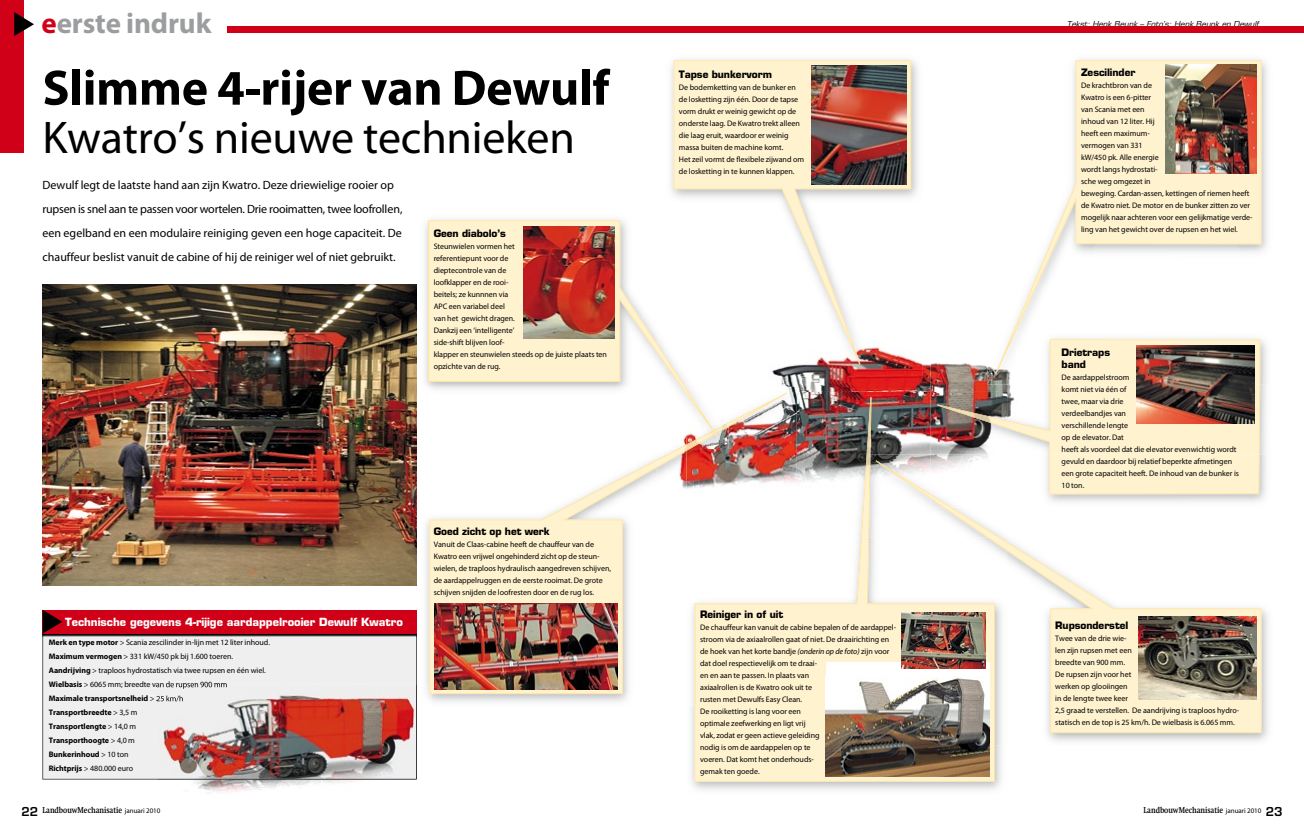
<style>
.page{position:relative;width:1304px;height:837px;background:#fff}
.page>*{position:absolute;margin:0;border:0;box-sizing:border-box;transform-origin:0 0}
.t1{font:700 50px "Myriad Pro";letter-spacing:-.005em;color:#000}
.t2{font:46px "Myriad Pro";letter-spacing:-.005em;color:#000}
.t3{font:700 29px "Myriad Pro";letter-spacing:-.005em;color:#9c9d9f}
.t4{font:12px/24px "Myriad Pro";color:#000}
.t5{font:700 11px "Eurostile LT Std";color:#fff}
.t6{font:700 10px/12px "Eurostile LT Std";letter-spacing:-.005em;color:#000}
.t7{font:700 8.4px "Swift";letter-spacing:-.005em;color:#000;scale:.83 1}
.t8{font:8px/12px "Myriad Pro";letter-spacing:-.005em;color:#000}
.t9{font:italic 8px "Eurostile LT Std";color:#000}
.s1{color:#d10019}
.s2{font-weight:700}
.s3{font-style:italic}
.s4{font-family:"Eurostile LT Std";font-weight:600;font-size:12px}
.s5{font-family:"Myriad Pro";font-weight:400;font-size:7px}
</style>
<div class="page">
<img style="left:776px;top:364px;width:155px;height:28px">
<img style="left:1094px;top:59px;width:174px;height:25px">
<img style="left:1261px;top:84px;width:7px;height:167px">
<svg style="left:1033px;top:60px;width:228px;height:225px;fill:#fff2cf"></svg>
<img style="left:1013px;top:285px;width:24px;height:47px">
<img style="left:657px;top:386px;width:140px;height:103px">
<svg style="left:429px;top:459px;width:228px;height:234px;fill:#fff2cf"></svg>
<img style="left:657px;top:449px;width:29px;height:18px">
<img style="left:671px;top:59px;width:247px;height:138px">
<img style="left:772px;top:285px;width:151px;height:90px">
<svg style="left:674px;top:60px;width:237px;height:225px;fill:#fff2cf"></svg>
<img style="left:824px;top:285px;width:36px;height:79px">
<img style="left:797px;top:392px;width:134px;height:145px">
<img style="left:686px;top:392px;width:111px;height:314px">
<img style="left:686px;top:392px;width:101px;height:58px">
<svg style="left:694px;top:537px;width:301px;height:244px;fill:#fff2cf"></svg>
<img style="left:861px;top:397px;width:10px;height:140px">
<div style="left:694px;top:603px;width:103px;height:103px;background:#fff2cf"></div>
<img style="left:1260px;top:384px;width:6px;height:70px">
<img style="left:931px;top:363px;width:76px;height:29px">
<img style="left:988px;top:332px;width:279px;height:52px">
<img style="left:995px;top:332px;width:20px;height:41px">
<img style="left:931px;top:392px;width:76px;height:62px">
<div style="left:1080px;top:384px;width:180px;height:70px;background:#fff2cf"></div>
<img style="left:1007px;top:384px;width:44px;height:47px">
<img style="left:1050px;top:339px;width:210px;height:45px">
<img style="left:1007px;top:427px;width:43px;height:27px">
<img style="left:937px;top:404px;width:70px;height:24px">
<img style="left:657px;top:332px;width:31px;height:54px">
<img style="left:425px;top:386px;width:304px;height:63px">
<svg style="left:678px;top:444px;width:8px;height:5px"></svg>
<img style="left:665px;top:213px;width:64px;height:162px">
<img style="left:719px;top:392px;width:10px;height:30px">
<img style="left:686px;top:422px;width:43px;height:27px">
<svg style="left:428px;top:220px;width:229px;height:162px"></svg>
<img style="left:657px;top:344px;width:28px;height:42px">
<svg style="left:681px;top:386px;width:8px;height:8px"></svg>
<img style="left:665px;top:356px;width:13px;height:19px">
<img style="left:686px;top:392px;width:33px;height:46px">
<svg style="left:713px;top:430px;width:3px;height:4px"></svg>
<img style="left:1007px;top:539px;width:261px;height:203px">
<img style="left:870px;top:537px;width:137px;height:208px">
<img style="left:869px;top:454px;width:74px;height:83px">
<svg style="left:869px;top:454px;width:1px;height:27px"></svg>
<svg style="left:867px;top:537px;width:3px;height:67px"></svg>
<img style="left:869px;top:603px;width:126px;height:142px">
<img style="left:931px;top:454px;width:335px;height:53px">
<div style="left:1049px;top:454px;width:210px;height:40px;background:#fff2cf"></div>
<svg style="left:1007px;top:541px;width:254px;height:191px"></svg>
<img style="left:876px;top:460px;width:55px;height:38px">
<img style="left:989px;top:528px;width:11px;height:9px">
<img style="left:987px;top:537px;width:20px;height:14px">
<img style="left:943px;top:507px;width:46px;height:30px">
<img style="left:931px;top:494px;width:21px;height:13px">
<img style="left:43px;top:284px;width:374px;height:301px">
<div style="left:43px;top:610px;width:374px;height:25px;background:#d10019"></div>
<div style="left:43px;top:635px;width:374px;height:144px;background:#efeff0"></div>
<img style="left:523px;top:226px;width:91px;height:112px">
<img style="left:1139px;top:616px;width:117px;height:83px">
<img style="left:434px;top:603px;width:184px;height:86px">
<img style="left:158px;top:779px;width:259px;height:15px">
<img style="left:423px;top:684px;width:9px;height:19px">
<svg style="left:429px;top:684px;width:3px;height:9px"></svg>
<img style="left:158px;top:684px;width:259px;height:95px">
<img style="left:812px;top:65px;width:95px;height:119px">
<img style="left:1165px;top:64px;width:91px;height:109px">
<img style="left:1136px;top:345px;width:118px;height:78px">
<div style="left:826px;top:662px;width:163px;height:113px;background:#fff"></div>
<img style="left:826px;top:678px;width:163px;height:97px">
<img style="left:902px;top:612px;width:84px;height:56px">
<div style="left:0;top:0;width:24px;height:153px;background:#d10019"></div>
<svg style="left:14px;top:12px;width:20px;height:24px"></svg>
<div style="left:227px;top:27px;width:425px;height:6px;background:#d10019"></div>
<div style="left:652px;top:27px;width:652px;height:6px;background:#d10019"></div>
<h3 class="t3" style="left:42px;top:4px;width:171px"><span class="s1">e</span>erste indruk</h3>
<h1 class="t1" style="left:43px;top:55px;width:568px">Slimme 4-rijer van Dewulf</h1>
<h2 class="t2" style="left:43px;top:109px;width:534px">Kwatro’s nieuwe technieken</h2>
<p class="t4" style="left:43px;top:172px;width:362px">Dewulf legt de laatste hand aan zijn Kwatro. Deze driewielige rooier op rupsen is snel aan te passen voor wortelen. Drie rooimatten, twee loofrollen, een egelband en een modulaire reiniging geven een hoge capaciteit. De chauffeur beslist vanuit de cabine of hij de reiniger wel of niet gebruikt.</p>
<p class="t6" style="left:434px;top:227px;width:74px">Geen diabolo’s</p>
<p class="t8" style="left:434px;top:240px;width:175px">Steunwielen vormen het<br>referentiepunt voor de<br>dieptecontrole van de<br>loofklapper en de rooi-<br>beitels; ze kunnnen via<br>APC een variabel deel<br>van het gewicht dragen.<br>Dankzij een ‘intelligente’<br>side-shift blijven loof-<br>klapper en steunwielen steeds op de juiste plaats ten opzichte van de rug.</p>
<h3 class="t5" style="left:65px;top:614px;width:339px">Technische gegevens 4-rijige aardappelrooier Dewulf Kwatro</h3>
<p class="t8" style="left:49px;top:635px;width:223px;line-height:14px"><span class="s2">Merk en type motor</span> &gt; Scania zescilinder in-lijn met 12 liter inhoud.<br><span class="s2">Maximum vermogen</span> &gt; 331 kW/450 pk bij 1.600 toeren.<br><span class="s2">Aandrijving</span> &gt; traploos hydrostatisch via twee rupsen en één wiel.<br><span class="s2">Wielbasis</span> &gt; 6065 mm; breedte van de rupsen 900 mm<br><span class="s2">Maximale transportsnelheid</span> &gt; 25 km/h<br><span class="s2">Transportbreedte</span> &gt; 3,5 m<br><span class="s2">Transportlengte</span> &gt; 14,0 m<br><span class="s2">Transporthoogte</span> &gt; 4,0 m<br><span class="s2">Bunkerinhoud</span> &gt; 10 ton<br><span class="s2">Richtprijs</span> &gt; 480.000 euro</p>
<p class="t6" style="left:434px;top:525px;width:118px">Goed zicht op het werk</p>
<p class="t8" style="left:434px;top:538px;width:179px">Vanuit de Claas-cabine heeft de chauffeur van de Kwatro een vrijwel ongehinderd zicht op de steun&shy;wielen, de traploos hydraulisch aangedreven schijven, de aardappelruggen en de eerste rooimat. De grote schijven snijden de loofresten door en de rug los.</p>
<p class="t6" style="left:679px;top:69px;width:95px">Tapse bunkervorm</p>
<p class="t8" style="left:679px;top:81px;width:127px">De bodemketting van de bunker en de losketting zijn één. Door de tapse vorm drukt er weinig gewicht op de onderste laag. De Kwatro trekt alleen die laag eruit, waardoor er weinig massa buiten de machine komt.<br>Het zeil vormt de flexibele zijwand om de losketting in te kunnen klappen.</p>
<p class="t6" style="left:700px;top:608px;width:84px">Reiniger in of uit</p>
<p class="t8" style="left:700px;top:620px;width:198px">De chauffeur kan vanuit de cabine bepalen of de aardappel&shy;stroom via de axiaalrollen gaat of niet. De draairichting en de hoek van het korte bandje <span class="s3">(onderin op de foto)</span> zijn voor dat doel respectievelijk om te draai-<br>en en aan te passen. In plaats van<br>axiaalrollen is de Kwatro ook uit te<br>rusten met Dewulfs Easy Clean.<br>De rooiketting is lang voor een<br>optimale zeefwerking en ligt vrij<br>vlak, zodat er geen actieve geleiding<br>nodig is om de aardappelen op te<br>voeren. Dat komt het onderhouds-<br>gemak ten goede.</p>
<p class="t9" style="left:1067px;top:19px;width:193px">Tekst: Henk Beunk – Foto’s: Henk Beunk en Dewulf</p>
<p class="t6" style="left:1081px;top:66px;width:56px">Zescilinder</p>
<p class="t8" style="left:1081px;top:79px;width:173px">De krachtbron van de<br>Kwatro is een 6-pitter<br>van Scania met een<br>inhoud van 12 liter. Hij<br>heeft een maximum-<br>vermogen van 331<br>kW/450 pk. Alle energie<br>wordt langs hydrostati-<br>sche weg omgezet in<br>beweging. Cardan-assen, kettingen of riemen heeft de Kwatro niet. De motor en de bunker zitten zo ver mogelijk naar achteren voor een gelijkmatige verde&shy;ling van het gewicht over de rupsen en het wiel.</p>
<p class="t6" style="left:1062px;top:346px;width:50px">Drietraps band</p>
<p class="t8" style="left:1062px;top:371px;width:179px">De aardappelstroom<br>komt niet via één of<br>twee, maar via drie<br>verdeelbandjes van<br>verschillende lengte<br>op de elevator. Dat<br>heeft als voordeel dat die elevator evenwichtig wordt gevuld en daardoor bij relatief beperkte afmetingen een grote capaciteit heeft. De inhoud van de bunker is<br>10 ton.</p>
<p class="t6" style="left:1055px;top:619px;width:75px">Rupsonderstel</p>
<p class="t8" style="left:1055px;top:631px;width:185px">Twee van de drie wie-<br>len zijn rupsen met een<br>breedte van 900 mm.<br>De rupsen zijn voor het<br>werken op glooiingen<br>in de lengte twee keer<br>2,5 graad te verstellen. De aandrijving is traploos hydro&shy;statisch en de top is 25 km/h. De wielbasis is 6.065 mm.</p>
<p class="t7" style="left:21px;top:805px;width:169px"><span class="s4">22</span> LandbouwMechanisatie <span class="s5">januari 2010</span></p>
<p class="t7" style="left:1144px;top:805px;width:169px">LandbouwMechanisatie <span class="s5">januari 2010</span> <span class="s4">23</span></p>
</div>
